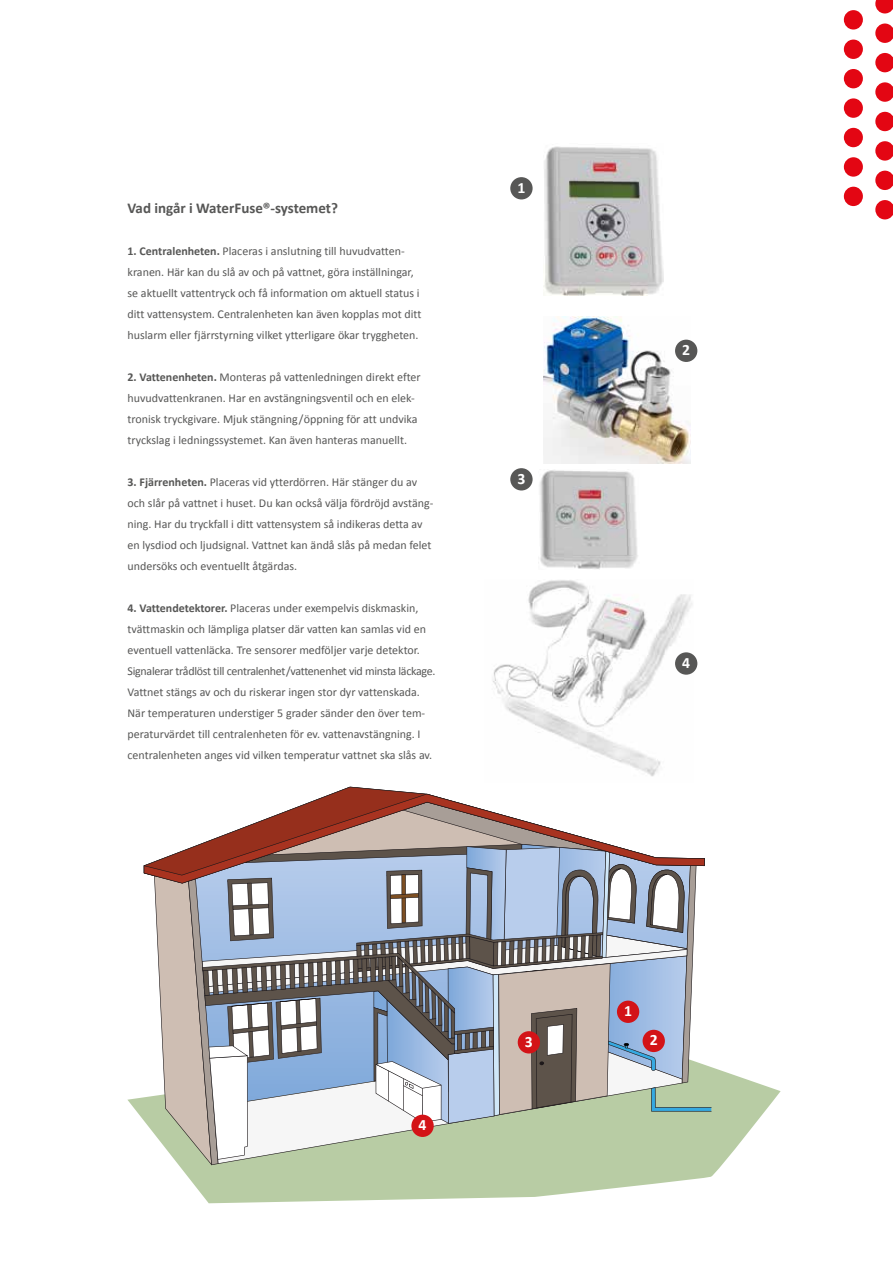
<style>
.page{position:relative;width:893px;height:1263px;background:#fff}
.page>*{position:absolute;margin:0;border:0;box-sizing:border-box;transform-origin:0 0}
.t1{font:700 15.75px "Calibri";color:#fff}
.t2{font:700 15px "Calibri";color:#575756}
.t3{font:12px/21px "Calibri";color:#575756}
.s1{font-weight:700}
</style>
<div class="page">
<img style="left:543px;top:317px;width:148px;height:146px">
<svg style="left:875px;top:0;width:18px;height:13px"></svg>
<svg style="left:875px;top:24px;width:18px;height:19px"></svg>
<svg style="left:875px;top:53px;width:18px;height:19px"></svg>
<svg style="left:875px;top:82px;width:18px;height:20px"></svg>
<svg style="left:875px;top:112px;width:18px;height:19px"></svg>
<svg style="left:875px;top:141px;width:18px;height:20px"></svg>
<svg style="left:875px;top:171px;width:18px;height:19px"></svg>
<svg style="left:875px;top:200px;width:18px;height:19px"></svg>
<div style="left:844px;top:10px;width:19px;height:20px;background:#e30613;border-radius:50%"></div>
<div style="left:844px;top:40px;width:19px;height:19px;background:#e30613;border-radius:50%"></div>
<div style="left:844px;top:69px;width:19px;height:19px;background:#e30613;border-radius:50%"></div>
<div style="left:844px;top:98px;width:19px;height:20px;background:#e30613;border-radius:50%"></div>
<div style="left:844px;top:128px;width:19px;height:19px;background:#e30613;border-radius:50%"></div>
<div style="left:844px;top:157px;width:19px;height:20px;background:#e30613;border-radius:50%"></div>
<div style="left:844px;top:187px;width:19px;height:19px;background:#e30613;border-radius:50%"></div>
<img style="left:493px;top:580px;width:201px;height:197px">
<div style="left:510px;top:177px;width:23px;height:22px;background:#575756;border-radius:50%"></div>
<div style="left:675px;top:340px;width:22px;height:22px;background:#575756;border-radius:50%"></div>
<div style="left:510px;top:468px;width:23px;height:22px;background:#575756;border-radius:50%"></div>
<div style="left:675px;top:652px;width:22px;height:23px;background:#575756;border-radius:50%"></div>
<svg style="left:127px;top:1067px;width:654px;height:136px;fill:#b8cca4"></svg>
<svg style="left:331px;top:787px;width:97px;height:7px"></svg>
<svg style="left:144px;top:794px;width:313px;height:82px"></svg>
<svg style="left:154px;top:802px;width:558px;height:363px"></svg>
<div style="left:643px;top:1030px;width:22px;height:22px;background:#d31317;border-radius:50%"></div>
<div style="left:617px;top:1000px;width:22px;height:23px;background:#d31317;border-radius:50%"></div>
<div style="left:518px;top:1031px;width:22px;height:22px;background:#d31317;border-radius:50%"></div>
<div style="left:411px;top:1115px;width:23px;height:22px;background:#d31317;border-radius:50%"></div>
<img style="left:543px;top:146px;width:120px;height:149px">
<img style="left:539px;top:470px;width:99px;height:99px">
<p class="t2" style="left:128px;top:197px;width:212px">Vad ingår i WaterFuse®-systemet?</p>
<p class="t3" style="left:128px;top:240px;width:295px"><span class="s1">1. Centralenheten.</span> Placeras i anslutning till huvudvatten&shy;kranen. Här kan du slå av och på vattnet, göra inställningar, se aktuellt vattentryck och få information om aktuell status i ditt vattensystem. Centralenheten kan även kopplas mot ditt huslarm eller fjärrstyrning vilket ytterligare ökar tryggheten.</p>
<p class="t3" style="left:128px;top:366px;width:295px"><span class="s1">2. Vattenenheten.</span> Monteras på vattenledningen direkt efter huvudvattenkranen. Har en avstängningsventil och en elek&shy;tronisk tryckgivare. Mjuk stängning/öppning för att undvika tryckslag i ledningssystemet. Kan även hanteras manuellt.</p>
<p class="t3" style="left:128px;top:471px;width:307px"><span class="s1">3. Fjärrenheten.</span> Placeras vid ytterdörren. Här stänger du av och slår på vattnet i huset. Du kan också välja fördröjd avstäng&shy;ning. Har du tryckfall i ditt vattensystem så indikeras detta av en lysdiod och ljudsignal. Vattnet kan ändå slås på medan felet undersöks och eventuellt åtgärdas.</p>
<p class="t3" style="left:128px;top:597px;width:309px"><span class="s1">4. Vattendetektorer.</span> Placeras under exempelvis diskmaskin, tvättmaskin och lämpliga platser där vatten kan samlas vid en eventuell vattenläcka. Tre sensorer medföljer varje detektor.<br>Signalerar trådlöst till centralenhet/vattenenhet vid minsta läckage.<br>Vattnet stängs av och du riskerar ingen stor dyr vattenskada.<br>När temperaturen understiger 5 grader sänder den över tem&shy;peraturvärdet till centralenheten för ev. vattenavstängning. I centralenheten anges vid vilken temperatur vattnet ska slås av.</p>
<h1 class="t1" style="left:517px;top:176px;width:9px">1</h1>
<h1 class="t1" style="left:517px;top:467px;width:9px">3</h1>
<h1 class="t1" style="left:682px;top:339px;width:9px">2</h1>
<h1 class="t1" style="left:682px;top:652px;width:9px">4</h1>
<h1 class="t1" style="left:419px;top:1114px;width:9px">4</h1>
<h1 class="t1" style="left:525px;top:1030px;width:9px">3</h1>
<h1 class="t1" style="left:624px;top:1000px;width:9px">1</h1>
<h1 class="t1" style="left:650px;top:1029px;width:9px">2</h1>
</div>
